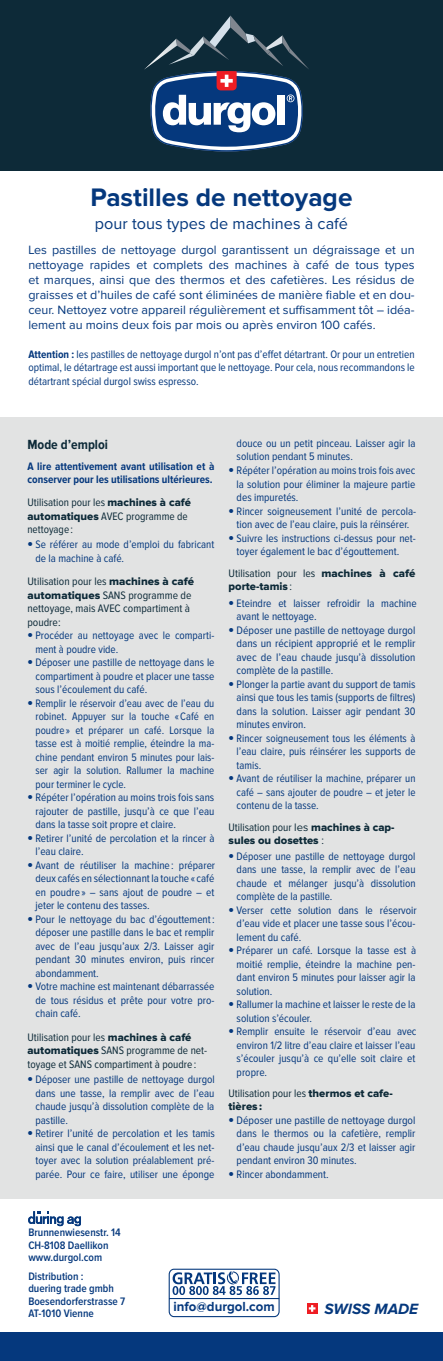
<style>
.page{position:relative;width:443px;height:1361px;background:#fff}
.page>*{position:absolute;margin:0;border:0;box-sizing:border-box;transform-origin:0 0}
.t1{font:700 26.25px "Proxima Nova";color:#05387d}
.t2{font:16.25px "Proxima Nova";color:#05387d}
.t3{font:italic 700 15.38px "Proxima Nova";color:#05387d}
.t4{font:700 13.75px "Proxima Nova Cond";color:#0d2a38}
.t5{font:700 13.62px "Proxima Nova";color:#05387d}
.t6{font:12.5px/15px "Proxima Nova";color:#05387d;text-align:justify}
.t7{font:11.25px/13.5px "Proxima Nova Cond";color:#05387d;text-align:justify}
.t8{font:11.25px/13.5px "Proxima Nova Cond";color:#0d2a38}
.t9{font:600 11.25px/12.5px "Proxima Nova Cond";color:#05387d}
.t10{font:700 11.25px/13.5px "Proxima Nova Cond";color:#05387d}
.t11{font:11.25px "Proxima Nova Extrabld";color:#0d2a38}
.s1{font-weight:700}
.s2{font-family:"Proxima Nova Extrabld"}
.s3{font-family:"Helvetica Neue LT";font-weight:700}
.s4{font-family:"Proxima Nova Cond"}
.s5{font-family:"Proxima Nova"}
</style>
<div class="page">
<div style="left:0;top:417px;width:443px;height:781px;background:#e2e3e3"></div>
<div style="left:0;top:0;width:443px;height:170px;background:#0d2a38"></div>
<div style="left:0;top:1332px;width:443px;height:29px;background:#05387d"></div>
<svg style="left:168px;top:1268px;width:112px;height:49px"></svg>
<svg style="left:28px;top:1211px;width:53px;height:15px"></svg>
<svg style="left:307px;top:1303px;width:10px;height:10px"></svg>
<svg style="left:309px;top:1305px;width:6px;height:6px"></svg>
<svg style="left:144px;top:15px;width:165px;height:136px"></svg>
<h1 class="t1" style="left:90px;top:185px;width:264px">Pastilles de nettoyage</h1>
<h2 class="t2" style="left:95px;top:217px;width:255px">pour tous types de machines à café</h2>
<p class="t6" style="left:28px;top:243px;width:388px">Les pastilles de nettoyage durgol garantissent un dégraissage et un nettoyage rapides et complets des machines à café de tous types et marques, ainsi que des thermos et des cafetières. Les résidus de graisses et d’huiles de café sont éliminées de manière fiable et en dou&shy;ceur. Nettoyez votre appareil régulièrement et suffisamment tôt – idéa&shy;lement au moins deux fois par mois ou après environ 100 cafés.</p>
<p class="t7" style="left:28px;top:348px;width:388px"><span class="s1">Attention :</span> les pastilles de nettoyage durgol n’ont pas d’effet détartrant. Or pour un entretien optimal, le détartrage est aussi important que le nettoyage. Pour cela, nous recommandons le détartrant spécial durgol swiss espresso.</p>
<p class="t4" style="left:27px;top:437px;width:82px">Mode d’emploi</p>
<p class="t10" style="left:27px;top:459px;width:188px">A lire attentivement avant utilisation et à conserver pour les utilisations ultérieures.</p>
<p class="t8" style="left:27px;top:496px;width:165px">Utilisation pour les <span class="s2">machines à café automatiques</span> AVEC programme de nettoyage :</p>
<p class="t7" style="left:36px;top:538px;width:180px;text-indent:-8px"><span class="s3">•</span> Se référer au mode d’emploi du fabricant de la machine à café.</p>
<p class="t8" style="left:27px;top:575px;width:168px">Utilisation pour les <span class="s2">machines à café automatiques</span> SANS programme de nettoyage, mais AVEC compartiment à poudre:</p>
<p class="t7" style="left:36px;top:629px;width:180px;text-indent:-8px"><span class="s3">•</span> Procéder au nettoyage avec le comparti&shy;ment à poudre vide.</p>
<p class="t7" style="left:36px;top:656px;width:181px;text-indent:-8px"><span class="s3">•</span> Déposer une pastille de nettoyage dans le compartiment à poudre et placer une tasse sous l’écoulement du café.</p>
<p class="t7" style="left:36px;top:697px;width:180px;text-indent:-8px"><span class="s3">•</span> Remplir le réservoir d’eau avec de l’eau du robinet. Appuyer sur la touche «Café en poudre » et préparer un café. Lorsque la tasse est à moitié remplie, éteindre la ma&shy;chine pendant environ 5 minutes pour lais&shy;ser agir la solution. Rallumer la machine pour terminer le cycle.</p>
<p class="t7" style="left:36px;top:791px;width:180px;text-indent:-8px"><span class="s3">•</span> Répéter l’opération au moins trois fois sans rajouter de pastille, jusqu’à ce que l’eau dans la tasse soit propre et claire.</p>
<p class="t7" style="left:36px;top:832px;width:181px;text-indent:-8px"><span class="s3">•</span> Retirer l’unité de percolation et la rincer à l’eau claire.</p>
<p class="t7" style="left:36px;top:859px;width:181px;text-indent:-8px"><span class="s3">•</span> Avant de réutiliser la machine : préparer deux cafés en sélectionnant la touche « café en poudre » – sans ajout de poudre – et jeter le contenu des tasses.</p>
<p class="t7" style="left:36px;top:913px;width:181px;text-indent:-8px"><span class="s3">•</span> Pour le nettoyage du bac d’égouttement: déposer une pastille dans le bac et remplir avec de l’eau jusqu’aux 2/3. Laisser agir pendant 30 minutes environ, puis rincer abondamment.</p>
<p class="t7" style="left:36px;top:980px;width:180px;text-indent:-8px"><span class="s3">•</span> Votre machine est maintenant débarrassée de tous résidus et prête pour votre pro&shy;chain café.</p>
<p class="t8" style="left:27px;top:1031px;width:181px">Utilisation pour les <span class="s2">machines à café automatiques</span> SANS programme de net&shy;toyage et SANS compartiment à poudre :</p>
<p class="t7" style="left:36px;top:1073px;width:181px;text-indent:-8px"><span class="s3">•</span> Déposer une pastille de nettoyage durgol dans une tasse, la remplir avec de l’eau chaude jusqu’à dissolution complète de la pastille.</p>
<p class="t7" style="left:36px;top:1127px;width:181px;text-indent:-8px"><span class="s3">•</span> Retirer l’unité de percolation et les tamis ainsi que le canal d’écoulement et les net&shy;toyer avec la solution préalablement pré&shy;parée. Pour ce faire, utiliser une éponge</p>
<p class="t7" style="left:237px;top:437px;width:180px">douce ou un petit pinceau. Laisser agir la solution pendant 5 minutes.</p>
<p class="t7" style="left:237px;top:464px;width:180px;text-indent:-8px"><span class="s3">•</span> Répéter l’opération au moins trois fois avec la solution pour éliminer la majeure partie des impuretés.</p>
<p class="t7" style="left:229px;top:504px;width:189px;text-align:center"><span class="s3">•</span> Rincer soigneusement l’unité de percola&shy;tion avec de l’eau claire, puis la réinsérer.</p>
<p class="t7" style="left:237px;top:531px;width:181px;text-indent:-8px"><span class="s3">•</span> Suivre les instructions ci-dessus pour net&shy;toyer également le bac d’égouttement.</p>
<p class="t8" style="left:229px;top:567px;width:188px">Utilisation pour les <span class="s2">machines à café</span></p>
<p class="t11" style="left:229px;top:581px;width:65px">porte-tamis <span class="s4">:</span></p>
<p class="t7" style="left:237px;top:596px;width:182px;text-indent:-8px"><span class="s3">•</span> Eteindre et laisser refroidir la machine avant le nettoyage.</p>
<p class="t7" style="left:237px;top:623px;width:180px;text-indent:-8px"><span class="s3">•</span> Déposer une pastille de nettoyage durgol dans un récipient approprié et le remplir avec de l’eau chaude jusqu’à dissolution complète de la pastille.</p>
<p class="t7" style="left:237px;top:677px;width:180px;text-indent:-8px"><span class="s3">•</span> Plonger la partie avant du support de tamis ainsi que tous les tamis (supports de filtres) dans la solution. Laisser agir pendant 30 minutes environ.</p>
<p class="t7" style="left:237px;top:731px;width:180px;text-indent:-8px"><span class="s3">•</span> Rincer soigneusement tous les éléments à l’eau claire, puis réinsérer les supports de tamis.</p>
<p class="t7" style="left:237px;top:772px;width:180px;text-indent:-8px"><span class="s3">•</span> Avant de réutiliser la machine, préparer un café – sans ajouter de poudre – et jeter le contenu de la tasse.</p>
<p class="t8" style="left:229px;top:820px;width:168px">Utilisation pour <span class="s5">les</span> <span class="s2">machines à cap-</span></p>
<p class="t11" style="left:229px;top:835px;width:97px">sules ou dosettes <span class="s4">:</span></p>
<p class="t7" style="left:237px;top:849px;width:180px;text-indent:-8px"><span class="s3">•</span> Déposer une pastille de nettoyage durgol dans une tasse, la remplir avec de l’eau chaude et mélanger jusqu’à dissolution complète de la pastille.</p>
<p class="t7" style="left:237px;top:903px;width:182px;text-indent:-8px"><span class="s3">•</span> Verser cette solution dans le réservoir d’eau vide et placer une tasse sous l’écou&shy;lement du café.</p>
<p class="t7" style="left:237px;top:944px;width:181px;text-indent:-8px"><span class="s3">•</span> Préparer un café. Lorsque la tasse est à moitié remplie, éteindre la machine pen&shy;dant environ 5 minutes pour laisser agir la solution.</p>
<p class="t7" style="left:237px;top:998px;width:180px;text-indent:-8px"><span class="s3">•</span> Rallumer la machine et laisser le reste de la solution s’écouler.</p>
<p class="t7" style="left:237px;top:1025px;width:181px;text-indent:-8px"><span class="s3">•</span> Remplir ensuite le réservoir d’eau avec environ 1/2 litre d’eau claire et laisser l’eau s’écouler jusqu’à ce qu’elle soit claire et propre.</p>
<p class="t8" style="left:229px;top:1087px;width:166px">Utilisation pour les <span class="s2">thermos et cafe-</span></p>
<p class="t11" style="left:229px;top:1101px;width:35px">tières :</p>
<p class="t7" style="left:237px;top:1114px;width:180px;text-indent:-8px"><span class="s3">•</span> Déposer une pastille de nettoyage durgol dans le thermos ou la cafetière, remplir d’eau chaude jusqu’aux 2/3 et laisser agir pendant environ 30 minutes.</p>
<p class="t7" style="left:229px;top:1168px;width:102px"><span class="s3">•</span> Rincer abondamment.</p>
<p class="t9" style="left:28px;top:1226px;width:94px">Brunnenwiesenstr. 14<br>CH-8108 Daellikon www.durgol.com</p>
<p class="t9" style="left:28px;top:1270px;width:99px">Distribution :<br>duering trade gmbh<br>Boesendorferstrasse 7<br>AT-1010 Vienne</p>
<p class="t5" style="left:174px;top:1300px;width:103px">info@durgol.com</p>
<h3 class="t3" style="left:324px;top:1301px;width:95px">SWISS MADE</h3>
</div>
